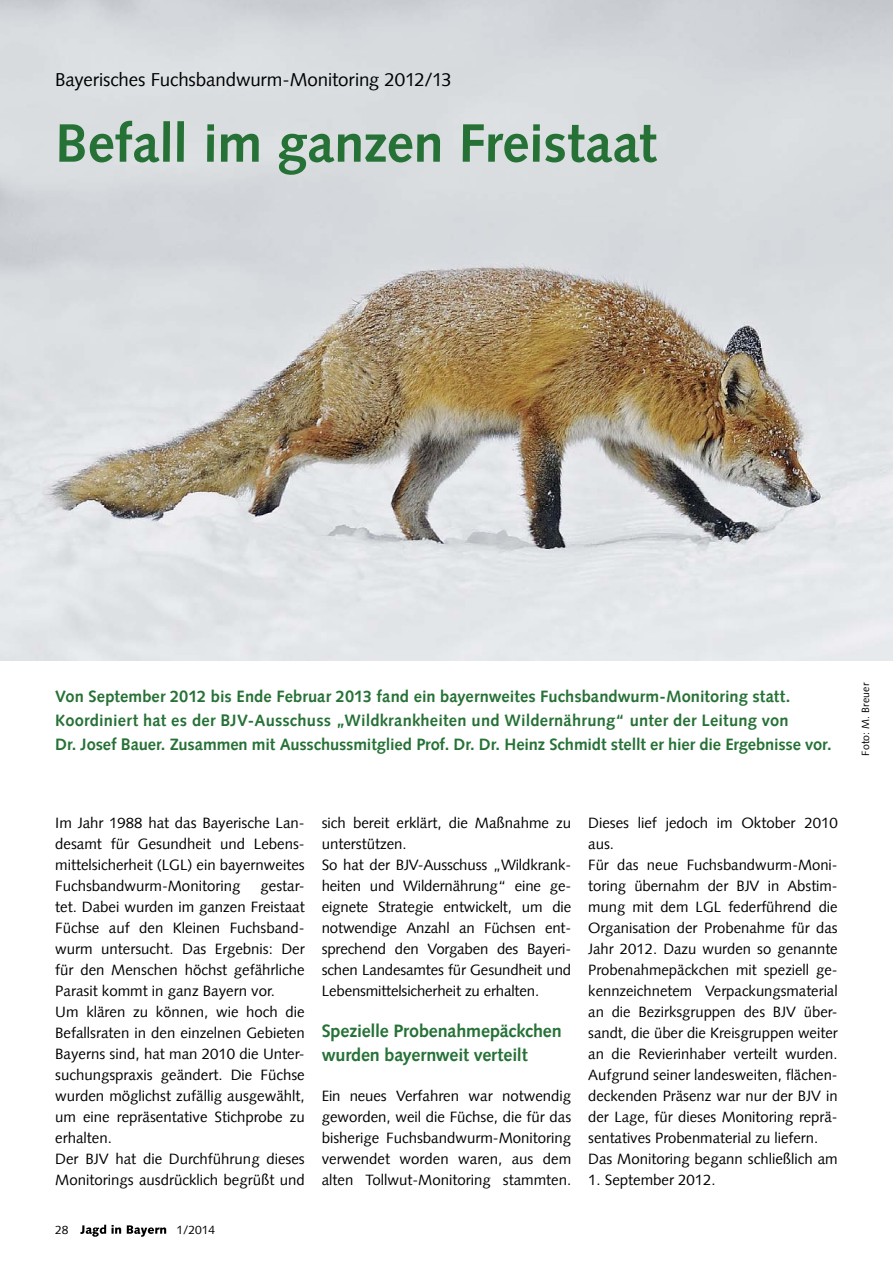
<style>
.page{position:relative;width:893px;height:1263px;background:#fff}
.page>*{position:absolute;margin:0;border:0;box-sizing:border-box;transform-origin:0 0}
.t1{font:700 54px "Syntax Com";letter-spacing:-.01em;color:#267136}
.t2{font:18.75px "Syntax Com";letter-spacing:-.005em;color:#000}
.t3{font:700 18px/24px "Syntax Com";letter-spacing:-.01em;color:#267136}
.t4{font:700 16.5px/24px "Syntax Com";letter-spacing:.005em;color:#267136}
.t5{font:15px/21px "Syntax Com";color:#000}
.t6{font:12px "Syntax Com";color:#000}
.t7{font:10.5px "Syntax Com";letter-spacing:.015em;color:#000}
</style>
<div class="page">
<img style="left:0;top:0;width:893px;height:660px">
<svg style="left:80px;top:1225px;width:86px;height:12px"></svg>
<p class="t2" style="left:55px;top:69px;width:398px">Bayerisches Fuchsbandwurm-Monitoring 2012/13</p>
<h1 class="t1" style="left:55px;top:111px;width:603px">Befall im ganzen Freistaat</h1>
<p class="t4" style="left:55px;top:685px;width:778px">Von September 2012 bis Ende Februar 2013 fand ein bayernweites Fuchsbandwurm-Monitoring statt.<br>Koordiniert hat es der BJV-Ausschuss „Wildkrankheiten und Wildernährung“ unter der Leitung von<br>Dr. Josef Bauer. Zusammen mit Ausschussmitglied Prof. Dr. Dr. Heinz Schmidt stellt er hier die Ergebnisse vor.</p>
<p class="t7" style="left:859px;top:756px;width:74px;rotate:-90deg">Foto: M. Breuer</p>
<p class="t5" style="left:55px;top:813px;width:251px;text-align:justify">Im Jahr 1988 hat das Bayerische Lan&shy;desamt für Gesundheit und Lebens&shy;mittelsicherheit (LGL) ein bayernweites Fuchsbandwurm-Monitoring</p>
<p class="t5" style="left:55px;top:876px;width:251px;text-indent:205px">gestar&shy;tet. Dabei wurden im ganzen Freistaat<br>Füchse auf den Kleinen Fuchsband&shy;wurm untersucht. Das Ergebnis: Der für den Menschen höchst gefährliche<br>Parasit kommt in ganz Bayern vor.<br>Um klären zu können, wie hoch die<br>Befallsraten in den einzelnen Gebieten<br>Bayerns sind, hat man 2010 die Unter&shy;suchungspraxis geändert. Die Füchse wurden möglichst zufällig ausgewählt, um eine repräsentative Stichprobe zu erhalten.<br>Der BJV hat die Durchführung dieses<br>Monitorings ausdrücklich begrüßt und</p>
<p class="t6" style="left:55px;top:1222px;width:15px">28</p>
<p class="t6" style="left:176px;top:1222px;width:40px">1/2014</p>
<p class="t5" style="left:322px;top:813px;width:251px">sich bereit erklärt, die Maßnahme zu unterstützen.<br>So hat der BJV-Ausschuss „Wildkrank&shy;heiten und Wildernährung“ eine ge&shy;eignete Strategie entwickelt, um die notwendige Anzahl an Füchsen ent&shy;sprechend den Vorgaben des Bayeri&shy;schen Landesamtes für Gesundheit und Lebensmittelsicherheit zu erhalten.</p>
<p class="t3" style="left:322px;top:1019px;width:241px">Spezielle Probenahmepäckchen wurden bayernweit verteilt</p>
<p class="t5" style="left:322px;top:1086px;width:251px;text-align:justify">Ein neues Verfahren war notwendig geworden, weil die Füchse, die für das bisherige Fuchsbandwurm-Monitoring verwendet worden waren, aus dem alten Tollwut-Monitoring stammten.</p>
<p class="t5" style="left:588px;top:813px;width:251px">Dieses lief jedoch im Oktober 2010 aus.<br>Für das neue Fuchsbandwurm-Moni&shy;toring übernahm der BJV in Abstim&shy;mung mit dem LGL federführend die Organisation der Probenahme für das Jahr 2012. Dazu wurden so genannte Probenahmepäckchen mit speziell ge&shy;kennzeichnetem Verpackungsmaterial an die Bezirksgruppen des BJV über&shy;sandt, die über die Kreisgruppen weiter an die Revierinhaber verteilt wurden.<br>Aufgrund seiner landesweiten, flächen&shy;deckenden Präsenz war nur der BJV in der Lage, für dieses Monitoring reprä&shy;sentatives Probenmaterial zu liefern.<br>Das Monitoring begann schließlich am</p>
<p class="t5" style="left:588px;top:1170px;width:129px">1. September 2012.</p>
</div>
